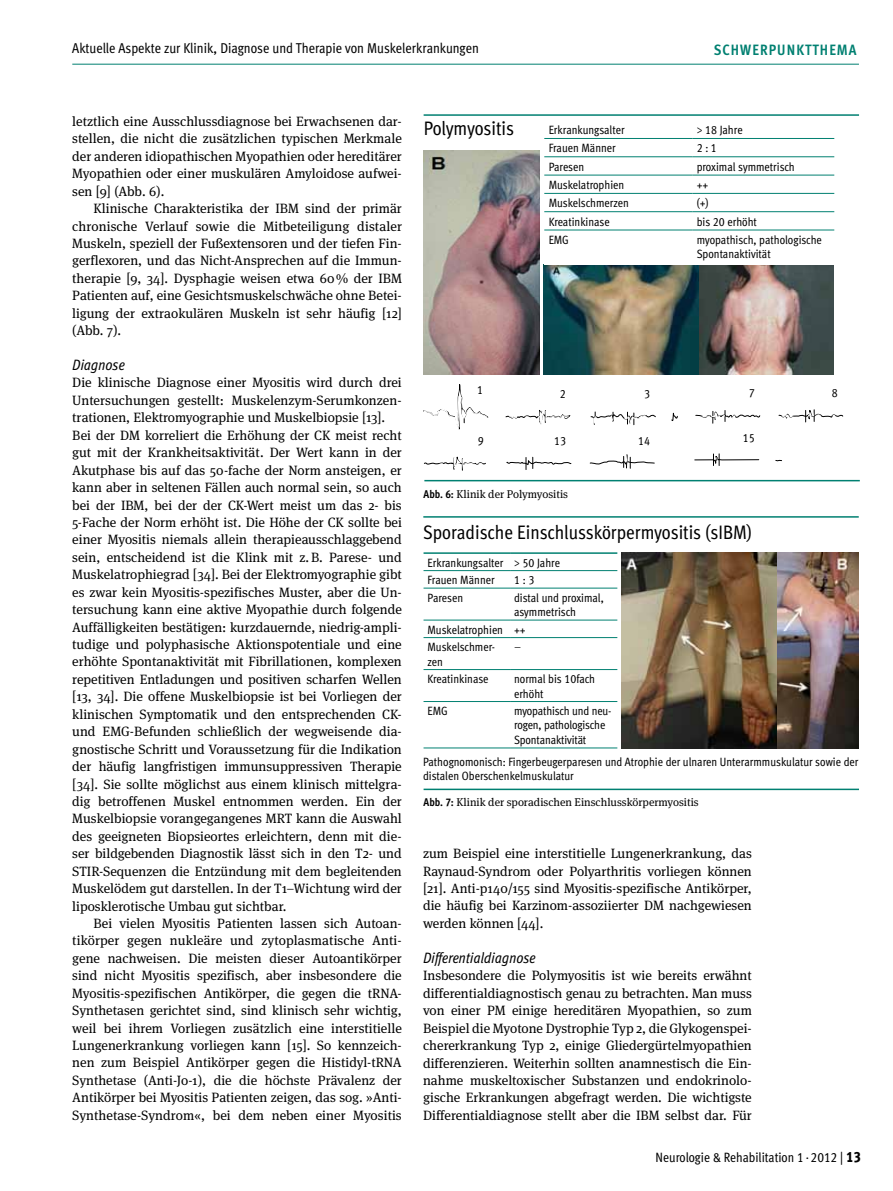
<style>
.page{position:relative;width:893px;height:1191px;background:#fff}
.page>*{position:absolute;margin:0;border:0;box-sizing:border-box;transform-origin:0 0}
.t1{font:19.5px "Meta Cond Book LF";color:#000}
.t2{font:italic 15px "Meta Cond Book Lf";color:#000}
.t3{font:700 15px "Meta Cond";letter-spacing:.075em;color:#008071}
.t4{font:14.25px "Meta Cond";color:#000}
.t5{font:13.5px/17.4px "Meta Serif Pro";color:#000;text-align:justify}
.t6{font:13.5px "Meta Cond Book LF";color:#000}
.t7{font:12px/14.4px "Meta Cond Book LF";color:#000}
.t8{font:12px "Meta Serif Pro";color:#000}
.t9{font:11.25px "Meta Serif Pro";color:#000}
.s1{font-family:"Meta Serif Pro"}
.s2{font-family:"Meta Cond Bold LF"}
.s3{font-family:"Meta Cond Extra Bold LF";font-size:15px}
</style>
<div class="page">
<hr style="left:72px;top:64px;width:787px;height:1px;background:#008071">
<img style="left:699px;top:265px;width:135px;height:109px">
<svg style="left:544px;top:265px;width:155px;height:109px;background:#5b6a5d"></svg>
<img style="left:424px;top:150px;width:116px;height:224px">
<hr style="left:544px;top:156px;width:148px;height:1px;background:#008071">
<hr style="left:692px;top:156px;width:142px;height:1px;background:#008071">
<hr style="left:544px;top:175px;width:148px;height:1px;background:#008071">
<hr style="left:692px;top:175px;width:142px;height:1px;background:#008071">
<hr style="left:544px;top:193px;width:148px;height:1px;background:#008071">
<hr style="left:692px;top:193px;width:142px;height:1px;background:#008071">
<hr style="left:544px;top:211px;width:148px;height:1px;background:#008071">
<hr style="left:692px;top:211px;width:142px;height:1px;background:#008071">
<hr style="left:544px;top:138px;width:148px;height:1px;background:#008071">
<hr style="left:692px;top:138px;width:142px;height:1px;background:#008071">
<hr style="left:544px;top:230px;width:148px;height:1px;background:#008071">
<hr style="left:692px;top:230px;width:142px;height:1px;background:#008071">
<svg style="left:423px;top:384px;width:66px;height:46px"></svg>
<div style="left:477px;top:384px;width:21px;height:15px;background:#fff"></div>
<svg style="left:505px;top:410px;width:66px;height:15px"></svg>
<svg style="left:671px;top:412px;width:7px;height:9px"></svg>
<svg style="left:590px;top:411px;width:66px;height:14px"></svg>
<svg style="left:695px;top:410px;width:66px;height:13px"></svg>
<svg style="left:778px;top:409px;width:66px;height:14px"></svg>
<svg style="left:424px;top:456px;width:62px;height:14px"></svg>
<svg style="left:506px;top:457px;width:66px;height:12px"></svg>
<svg style="left:589px;top:454px;width:66px;height:15px"></svg>
<svg style="left:694px;top:454px;width:65px;height:11px"></svg>
<img style="left:621px;top:552px;width:238px;height:196px">
<hr style="left:424px;top:588px;width:86px;height:1px;background:#008071">
<hr style="left:510px;top:588px;width:107px;height:1px;background:#008071">
<hr style="left:424px;top:620px;width:86px;height:1px;background:#008071">
<hr style="left:510px;top:620px;width:107px;height:1px;background:#008071">
<hr style="left:424px;top:637px;width:86px;height:1px;background:#008071">
<hr style="left:510px;top:637px;width:107px;height:1px;background:#008071">
<hr style="left:424px;top:669px;width:86px;height:1px;background:#008071">
<hr style="left:510px;top:669px;width:107px;height:1px;background:#008071">
<hr style="left:424px;top:701px;width:86px;height:1px;background:#008071">
<hr style="left:510px;top:701px;width:107px;height:1px;background:#008071">
<hr style="left:424px;top:747px;width:86px;height:1px;background:#008071">
<hr style="left:510px;top:747px;width:107px;height:1px;background:#008071">
<hr style="left:424px;top:552px;width:86px;height:2px;background:#008071">
<hr style="left:510px;top:552px;width:107px;height:2px;background:#008071">
<hr style="left:424px;top:570px;width:86px;height:1px;background:#008071">
<hr style="left:510px;top:570px;width:107px;height:1px;background:#008071">
<hr style="left:424px;top:480px;width:436px;height:1px;background:#008071">
<hr style="left:424px;top:114px;width:435px;height:2px;background:#008071">
<hr style="left:423px;top:516px;width:436px;height:1px;background:#008071">
<hr style="left:424px;top:788px;width:435px;height:2px;background:#008071">
<p class="t4" style="left:72px;top:40px;width:408px">Aktuelle Aspekte zur Klinik, Diagnose und Therapie von Muskelerkrankungen</p>
<p class="t3" style="left:714px;top:41px;width:144px">SCHWERPUNKTTHEMA</p>
<p class="t5" style="left:72px;top:112px;width:331px">letztlich eine Ausschlussdiagnose bei Erwachsenen dar&shy;stellen, die nicht die zusätzlichen typischen Merkmale der anderen idiopathischen Myopathien oder hereditärer Myopathien oder einer muskulären Amyloidose aufwei&shy;sen [9] (Abb. 6).</p>
<p class="t5" style="left:72px;top:199px;width:331px;text-indent:21px">Klinische Charakteristika der IBM sind der primär chronische Verlauf sowie die Mitbeteiligung distaler Muskeln, speziell der Fußextensoren und der tiefen Fin&shy;gerflexoren, und das Nicht-Ansprechen auf die Immun&shy;therapie [9, 34]. Dysphagie weisen etwa 60% der IBM Patienten auf, eine Gesichtsmuskelschwäche ohne Betei&shy;ligung der extraokulären Muskeln ist sehr häufig [12] (Abb. 7).</p>
<p class="t2" style="left:72px;top:356px;width:54px">Diagnose</p>
<p class="t5" style="left:72px;top:373px;width:331px;text-align:left">Die klinische Diagnose einer Myositis wird durch drei Untersuchungen gestellt: Muskelenzym-Serumkonzen&shy;trationen, Elektromyographie und Muskelbiopsie [13].<br>Bei der DM korreliert die Erhöhung der CK meist recht gut mit der Krankheitsaktivität. Der Wert kann in der Akutphase bis auf das 50-fache der Norm ansteigen, er kann aber in seltenen Fällen auch normal sein, so auch bei der IBM, bei der der CK-Wert meist um das 2- bis 5-Fache der Norm erhöht ist. Die Höhe der CK sollte bei einer Myositis niemals allein therapieausschlaggebend sein, entscheidend ist die Klink mit z.B. Parese- und Muskelatrophiegrad [34]. Bei der Elektromyographie gibt es zwar kein Myositis-spezifisches Muster, aber die Un&shy;tersuchung kann eine aktive Myopathie durch folgende Auffälligkeiten bestätigen: kurzdauernde, niedrig-ampli&shy;tudige und polyphasische Aktionspotentiale und eine erhöhte Spontanaktivität mit Fibrillationen, komplexen repetitiven Entladungen und positiven scharfen Wellen [13, 34]. Die offene Muskelbiopsie ist bei Vorliegen der klinischen Symptomatik und den entsprechenden CK&shy;und EMG-Befunden schließlich der wegweisende dia&shy;gnostische Schritt und Voraussetzung für die Indikation der häufig langfristigen immunsuppressiven Therapie [34]. Sie sollte möglichst aus einem klinisch mittelgra&shy;dig betroffenen Muskel entnommen werden. Ein der Muskelbiopsie vorangegangenes MRT kann die Auswahl des geeigneten Biopsieortes erleichtern, denn mit die&shy;ser bildgebenden Diagnostik lässt sich in den T2- und STIR-Sequenzen die Entzündung mit dem begleitenden Muskelödem gut darstellen. In der T1–Wichtung wird der liposklerotische Umbau gut sichtbar.</p>
<p class="t5" style="left:72px;top:914px;width:331px;text-indent:21px">Bei vielen Myositis Patienten lassen sich Autoan&shy;tikörper gegen nukleäre und zytoplasmatische Anti&shy;gene nachweisen. Die meisten dieser Autoantikörper sind nicht Myositis spezifisch, aber insbesondere die Myositis-spezifischen Antikörper, die gegen die tRNA-Synthetasen gerichtet sind, sind klinisch sehr wichtig, weil bei ihrem Vorliegen zusätzlich eine interstitielle Lungenerkrankung vorliegen kann [15]. So kennzeich&shy;nen zum Beispiel Antikörper gegen die Histidyl-tRNA Synthetase (Anti-Jo-1), die die höchste Prävalenz der Antikörper bei Myositis Patienten zeigen, das sog. »Anti-Synthetase-Syndrom«, bei dem neben einer Myositis</p>
<h1 class="t1" style="left:424px;top:117px;width:92px">Polymyositis</h1>
<p class="t7" style="left:549px;top:123px;width:77px">Erkrankungsalter</p>
<p class="t7" style="left:697px;top:123px;width:47px"><span class="s1">&gt;</span> 18 Jahre</p>
<p class="t7" style="left:549px;top:141px;width:69px">Frauen Männer</p>
<p class="t7" style="left:697px;top:141px;width:22px">2 : 1</p>
<p class="t7" style="left:549px;top:159px;width:37px">Paresen</p>
<p class="t7" style="left:697px;top:159px;width:100px">proximal symmetrisch</p>
<p class="t7" style="left:549px;top:177px;width:77px">Muskelatrophien</p>
<p class="t7" style="left:697px;top:177px;width:13px">++</p>
<p class="t7" style="left:549px;top:196px;width:82px">Muskelschmerzen</p>
<p class="t7" style="left:697px;top:196px;width:13px">(+)</p>
<p class="t7" style="left:549px;top:214px;width:63px">Kreatinkinase</p>
<p class="t7" style="left:697px;top:214px;width:62px">bis 20 erhöht</p>
<p class="t7" style="left:549px;top:232px;width:22px">EMG</p>
<p class="t7" style="left:697px;top:232px;width:127px">myopathisch, pathologische<br>Spontanaktivität</p>
<p class="t7" style="left:477px;top:382px;width:7px">1</p>
<p class="t7" style="left:560px;top:387px;width:7px">2</p>
<p class="t7" style="left:644px;top:386px;width:7px">3</p>
<p class="t7" style="left:749px;top:385px;width:7px">7</p>
<p class="t7" style="left:832px;top:385px;width:7px">8</p>
<p class="t7" style="left:478px;top:433px;width:7px">9</p>
<p class="t7" style="left:554px;top:433px;width:13px">13</p>
<p class="t7" style="left:638px;top:433px;width:13px">14</p>
<p class="t7" style="left:743px;top:430px;width:13px">15</p>
<p class="t9" style="left:424px;top:486px;width:146px"><span class="s2">Abb. 6:</span> Klinik der Polymyositis</p>
<h1 class="t1" style="left:423px;top:521px;width:330px">Sporadische Einschlusskörpermyositis (sIBM)</h1>
<p class="t7" style="left:428px;top:553px;width:134px;line-height:17.5px">Erkrankungsalter <span class="s1">&gt;</span> 50 Jahre<br>Frauen Männer</p>
<p class="t7" style="left:514px;top:572px;width:22px">1 : 3</p>
<p class="t7" style="left:428px;top:590px;width:37px">Paresen</p>
<p class="t7" style="left:514px;top:590px;width:91px">distal und proximal, asymmetrisch</p>
<p class="t7" style="left:428px;top:620px;width:100px;line-height:17.5px">Muskelatrophien ++<br>Muskelschmer-</p>
<p class="t7" style="left:428px;top:654px;width:17px">zen</p>
<p class="t8" style="left:514px;top:638px;width:9px">–</p>
<p class="t7" style="left:428px;top:671px;width:63px">Kreatinkinase</p>
<p class="t7" style="left:514px;top:671px;width:83px">normal bis 10fach erhöht</p>
<p class="t7" style="left:428px;top:703px;width:22px">EMG</p>
<p class="t7" style="left:514px;top:703px;width:99px">myopathisch und neu&shy;rogen, pathologische<br>Spontanaktivität</p>
<p class="t7" style="left:423px;top:754px;width:437px">Pathognomonisch: Fingerbeugerparesen und Atrophie der ulnaren Unterarmmuskulatur sowie der distalen Oberschenkelmuskulatur</p>
<p class="t9" style="left:424px;top:794px;width:277px"><span class="s2">Abb. 7:</span> Klinik der sporadischen Einschlusskörpermyositis</p>
<p class="t5" style="left:423px;top:844px;width:330px">zum Beispiel eine interstitielle Lungenerkrankung, das Raynaud-Syndrom oder Polyarthritis vorliegen können [21]. Anti-p140/155 sind Myositis-spezifische Antikörper, die häufig bei Karzinom-assoziierter DM nachgewiesen werden können [44].</p>
<p class="t2" style="left:423px;top:949px;width:114px">Differentialdiagnose</p>
<p class="t5" style="left:423px;top:966px;width:330px">Insbesondere die Polymyositis ist wie bereits erwähnt differentialdiagnostisch genau zu betrachten. Man muss von einer PM einige hereditären Myopathien, so zum Beispiel die Myotone Dystrophie Typ 2, die Glykogenspei&shy;chererkrankung Typ 2, einige Gliedergürtelmyopathien differenzieren. Weiterhin sollten anamnestisch die Ein&shy;nahme muskeltoxischer Substanzen und endokrinolo&shy;gische Erkrankungen abgefragt werden. Die wichtigste Differentialdiagnose stellt aber die IBM selbst dar. Für</p>
<p class="t6" style="left:656px;top:1149px;width:207px">Neurologie &amp; Rehabilitation 1 ·2012 | <span class="s3">13</span></p>
</div>
